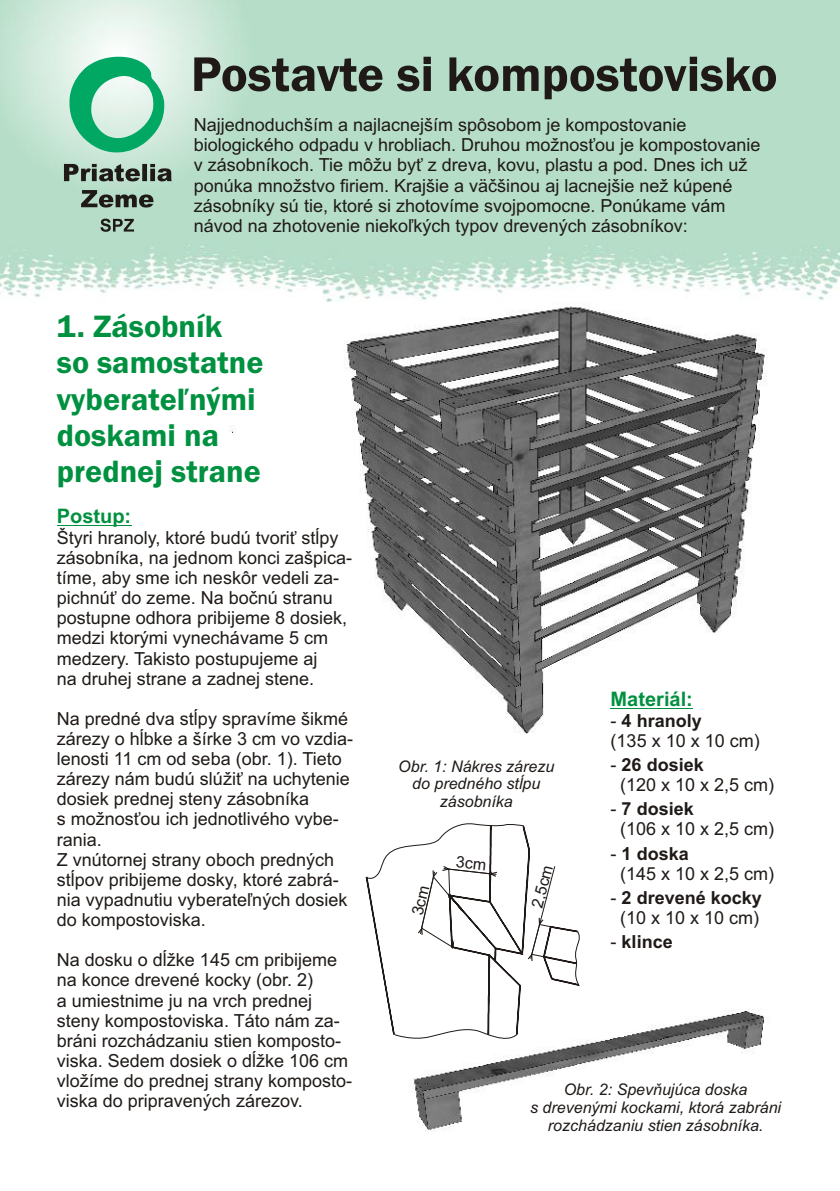
<style>
.page{position:relative;width:840px;height:1191px;background:#fff}
.page>*{position:absolute;margin:0;border:0;box-sizing:border-box;transform-origin:0 0}
.t1{font:600 50.4px "Franklin Gothic";color:#1f1a17}
.t2{font:600 32px/36.2px "Franklin Gothic";color:#009140}
.t3{font:700 20px "Arial";color:#009140}
.t4{font:18px/20.2px "Arial";color:#1f1a17}
.t5{font:700 18px "Arial";color:#1f1a17}
.t6{font:italic 16px/17.8px "Arial";color:#1f1a17;text-align:center}
.t7{font:16px "Arial";color:#1f1a17}
.s1{font-weight:700}
.s2{font-weight:400}
</style>
<div class="page">
<img style="left:412px;top:1076px;width:117px;height:56px">
<img style="left:230px;top:301px;width:535px;height:433px">
<img style="left:0;top:0;width:839px;height:301px">
<svg style="left:64px;top:55px;width:108px;height:152px;background:#8cc4aa"></svg>
<svg style="left:100px;top:219px;width:34px;height:13px"></svg>
<hr style="left:57px;top:525px;width:74px;height:1px;background:#009140">
<hr style="left:610px;top:708px;width:82px;height:1px;background:#009140">
<svg style="left:365px;top:823px;width:404px;height:253px"></svg>
<h1 class="t1" style="left:191px;top:56px;width:587px">Postavte si kompostovisko</h1>
<p class="t4" style="left:194px;top:116px;width:568px">Najjednoduchším a najlacnejším spôsobom je kompostovanie biologického odpadu v hrobliach. Druhou možnosťou je kompostovanie v zásobníkoch. Tie môžu byť z dreva, kovu, plastu a pod. Dnes ich už ponúka množstvo firiem. Krajšie a väčšinou aj lacnejšie než kúpené zásobníky sú tie, ktoré si zhotovíme svojpomocne. Ponúkame vám návod na zhotovenie niekoľkých typov drevených zásobníkov:</p>
<h2 class="t2" style="left:57px;top:311px;width:208px">1. Zásobník<br>so samostatne vyberateľnými doskami na prednej strane</h2>
<p class="t3" style="left:57px;top:509px;width:76px">Postup:</p>
<p class="t4" style="left:57px;top:529px;width:297px">Štyri hranoly, ktoré budú tvoriť stĺpy zásobníka, na jednom konci zašpica&shy;tíme, aby sme ich neskôr vedeli za&shy;pichnúť do zeme. Na bočnú stranu postupne odhora pribijeme 8 dosiek, medzi ktorými vynechávame 5 cm medzery. Takisto postupujeme aj<br>na druhej strane a zadnej stene.</p>
<p class="t4" style="left:57px;top:710px;width:298px">Na predné dva stĺpy spravíme šikmé zárezy o hĺbke a šírke 3 cm vo vzdia&shy;lenosti 11 cm od seba (obr. 1). Tieto zárezy nám budú slúžiť na uchytenie dosiek prednej steny zásobníka<br>s možnosťou ich jednotlivého vybe&shy;rania.<br>Z vnútornej strany oboch predných stĺpov pribijeme dosky, ktoré zabrá&shy;nia vypadnutiu vyberateľných dosiek do kompostoviska.</p>
<p class="t4" style="left:57px;top:951px;width:297px">Na dosku o dĺžke 145 cm pribijeme na konce drevené kocky (obr. 2)<br>a umiestnime ju na vrch prednej steny kompostoviska. Táto nám za&shy;bráni rozchádzaniu stien komposto&shy;viska. Sedem dosiek o dĺžke 106 cm vložíme do prednej strany komposto&shy;viska do pripravených zárezov.</p>
<p class="t6" style="left:398px;top:758px;width:157px">Obr. 1: Nákres zárezu do predného stĺpu zásobníka</p>
<p class="t7" style="left:530px;top:905px;width:45px;rotate:-75deg">2,5cm</p>
<p class="t3" style="left:610px;top:691px;width:84px">Materiál:</p>
<p class="t4" style="left:610px;top:712px;width:151px">- <span class="s1">4 hranoly<br></span>(135 x 10 x 10 cm)</p>
<p class="t4" style="left:619px;top:756px;width:156px;text-indent:-9px">- <span class="s1">26 dosiek<br></span>(120 x 10 x 2,5 cm)</p>
<p class="t4" style="left:619px;top:800px;width:156px;text-indent:-9px">- <span class="s1">7 dosiek<br></span>(106 x 10 x 2,5 cm)</p>
<p class="t4" style="left:619px;top:845px;width:156px;text-indent:-9px">- <span class="s1">1 doska<br></span>(145 x 10 x 2,5 cm)</p>
<p class="t4" style="left:610px;top:889px;width:153px;text-align:center">- <span class="s1">2 drevené kocky </span>(10 x 10 x 10 cm)</p>
<p class="t5" style="left:610px;top:935px;width:64px"><span class="s2">-</span> klince</p>
<p class="t6" style="left:530px;top:1082px;width:252px">Obr. 2: Spevňujúca doska<br>s drevenými kockami, ktorá zabráni rozchádzaniu stien zásobníka.</p>
</div>
